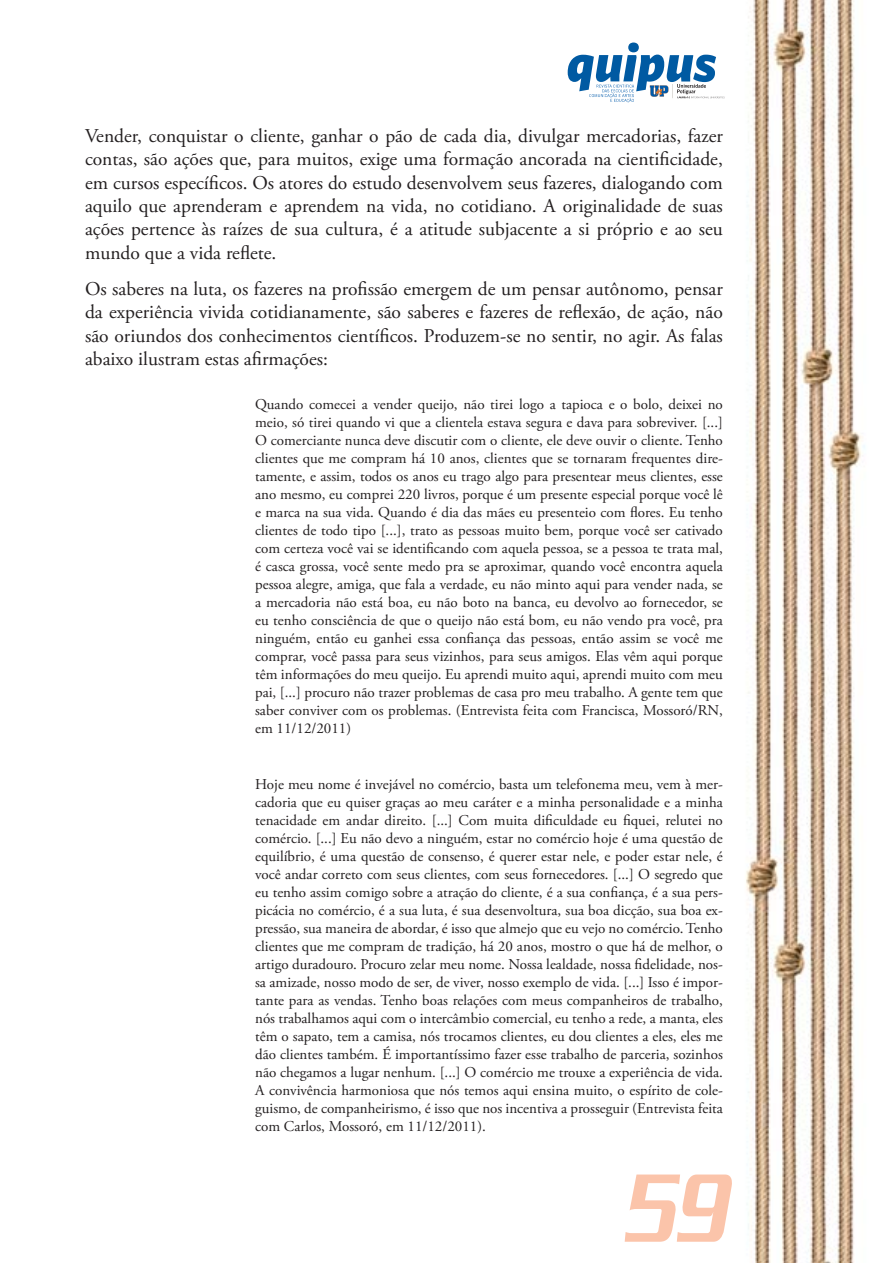
<style>
.page{position:relative;width:893px;height:1263px;background:#fff}
.page>*{position:absolute;margin:0;border:0;box-sizing:border-box;transform-origin:0 0}
.t1{font:italic 500 105px "Serpentine Std";color:#fbc4aa;scale:.7 1}
.t2{font:19.5px/23.4px "Adobe Garamond Pro";color:#231f20;text-align:justify}
.t3{font:15px/18px "Adobe Garamond Pro";color:#231f20;text-align:justify}
</style>
<div class="page">
<img style="left:567px;top:0;width:298px;height:1263px">
<svg style="left:568px;top:43px;width:157px;height:60px"></svg>
<p class="t2" style="left:85px;top:126px;width:639px">Vender, conquistar o cliente, ganhar o pão de cada dia, divulgar mercadorias, fazer contas, são ações que, para muitos, exige uma formação ancorada na cientificidade, em cursos específicos. Os atores do estudo desenvolvem seus fazeres, dialogando com aquilo que aprenderam e aprendem na vida, no cotidiano. A originalidade de suas ações pertence às raízes de sua cultura, é a atitude subjacente a si próprio e ao seu mundo que a vida reflete.</p>
<p class="t2" style="left:85px;top:279px;width:639px">Os saberes na luta, os fazeres na profissão emergem de um pensar autônomo, pensar da experiência vivida cotidianamente, são saberes e fazeres de reflexão, de ação, não são oriundos dos conhecimentos científicos. Produzem-se no sentir, no agir. As falas abaixo ilustram estas afirmações:</p>
<p class="t3" style="left:255px;top:396px;width:469px">Quando comecei a vender queijo, não tirei logo a tapioca e o bolo, deixei no meio, só tirei quando vi que a clientela estava segura e dava para sobreviver. [...] O comerciante nunca deve discutir com o cliente, ele deve ouvir o cliente. Tenho clientes que me compram há 10 anos, clientes que se tornaram frequentes dire&shy;tamente, e assim, todos os anos eu trago algo para presentear meus clientes, esse ano mesmo, eu comprei 220 livros, porque é um presente especial porque você lê e marca na sua vida. Quando é dia das mães eu presenteio com flores. Eu tenho clientes de todo tipo [...], trato as pessoas muito bem, porque você ser cativado com certeza você vai se identificando com aquela pessoa, se a pessoa te trata mal, é casca grossa, você sente medo pra se aproximar, quando você encontra aquela pessoa alegre, amiga, que fala a verdade, eu não minto aqui para vender nada, se a mercadoria não está boa, eu não boto na banca, eu devolvo ao fornecedor, se eu tenho consciência de que o queijo não está bom, eu não vendo pra você, pra ninguém, então eu ganhei essa confiança das pessoas, então assim se você me comprar, você passa para seus vizinhos, para seus amigos. Elas vêm aqui porque têm informações do meu queijo. Eu aprendi muito aqui, aprendi muito com meu pai, [...] procuro não trazer problemas de casa pro meu trabalho. A gente tem que saber conviver com os problemas. (Entrevista feita com Francisca, Mossoró/RN, em 11/12/2011)</p>
<p class="t3" style="left:255px;top:776px;width:469px">Hoje meu nome é invejável no comércio, basta um telefonema meu, vem à mer&shy;cadoria que eu quiser graças ao meu caráter e a minha personalidade e a minha tenacidade em andar direito. [...] Com muita dificuldade eu fiquei, relutei no comércio. [...] Eu não devo a ninguém, estar no comércio hoje é uma questão de equilíbrio, é uma questão de consenso, é querer estar nele, e poder estar nele, é você andar correto com seus clientes, com seus fornecedores. [...] O segredo que eu tenho assim comigo sobre a atração do cliente, é a sua confiança, é a sua pers&shy;picácia no comércio, é a sua luta, é sua desenvoltura, sua boa dicção, sua boa ex&shy;pressão, sua maneira de abordar, é isso que almejo que eu vejo no comércio. Tenho clientes que me compram de tradição, há 20 anos, mostro o que há de melhor, o artigo duradouro. Procuro zelar meu nome. Nossa lealdade, nossa fidelidade, nos&shy;sa amizade, nosso modo de ser, de viver, nosso exemplo de vida. [...] Isso é impor&shy;tante para as vendas. Tenho boas relações com meus companheiros de trabalho, nós trabalhamos aqui com o intercâmbio comercial, eu tenho a rede, a manta, eles têm o sapato, tem a camisa, nós trocamos clientes, eu dou clientes a eles, eles me dão clientes também. É importantíssimo fazer esse trabalho de parceria, sozinhos não chegamos a lugar nenhum. [...] O comércio me trouxe a experiência de vida.<br>A convivência harmoniosa que nós temos aqui ensina muito, o espírito de cole&shy;guismo, de companheirismo, é isso que nos incentiva a prosseguir (Entrevista feita com Carlos, Mossoró, em 11/12/2011).</p>
<h1 class="t1" style="left:621px;top:1176px;width:149px">59</h1>
</div>
